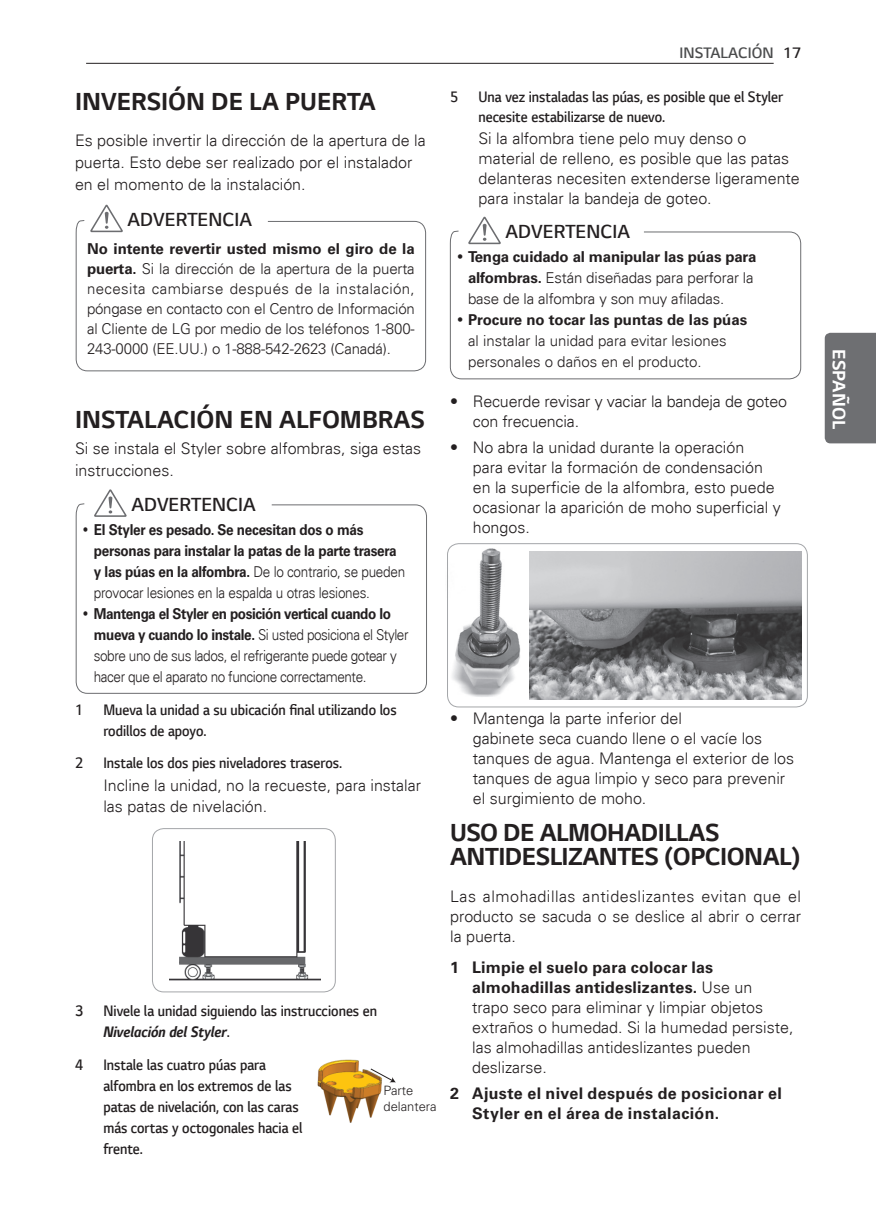
<style>
.page{position:relative;width:876px;height:1227px;background:#fff}
.page>*{position:absolute;margin:0;border:0;box-sizing:border-box;transform-origin:0 0}
.t1{font:700 26px/24px "LG Smart";color:#231f20}
.t2{font:300 20px "LG Smart";color:#231f20}
.t3{font:700 19px "LG Smart";color:#fff}
.t4{font:300 16px/20px "Univers";color:#231f20}
.t5{font:300 16px/21px "LG Smart";color:#231f20;scale:.9 1}
.t6{font:700 16px/20px "Univers";letter-spacing:.025em;color:#231f20}
.t7{font:300 16px "LG Smart";color:#4a4b4c}
.t8{font:300 15px/20px "Univers";letter-spacing:-.01em;color:#231f20}
.t9{font:300 15px/21px "Univers";letter-spacing:-.03em;color:#231f20;scale:.9 1}
.t10{font:700 15px/21px "Univers";letter-spacing:-.02em;color:#231f20;scale:.9 1}
.t11{font:700 15px "Univers";color:#231f20}
.t12{font:300 13px/15.4px "Univers";color:#231f20}
.s1{font-weight:700}
.s2{font-weight:300}
.s3{font-weight:700;font-style:italic}
.s4{color:#231f20}
</style>
<div class="page">
<div style="left:824px;top:333px;width:51px;height:110px;background:#6e6f72"></div>
<hr style="left:86px;top:63px;width:687px;height:1px;background:#231f20">
<svg style="left:97px;top:205px;width:19px;height:14px"></svg>
<svg style="left:75px;top:219px;width:351px;height:153px"></svg>
<svg style="left:102px;top:489px;width:17px;height:13px"></svg>
<svg style="left:75px;top:502px;width:352px;height:192px"></svg>
<svg style="left:476px;top:217px;width:17px;height:13px"></svg>
<svg style="left:449px;top:230px;width:352px;height:150px"></svg>
<img style="left:169px;top:841px;width:151px;height:140px">
<img style="left:447px;top:546px;width:74px;height:158px">
<img style="left:529px;top:551px;width:272px;height:148px">
<img style="left:317px;top:1059px;width:65px;height:64px">
<svg style="left:370px;top:1068px;width:25px;height:14px"></svg>
<div style="left:447px;top:543px;width:360px;height:164px;border:1px solid #a4a6a9;border-radius:11px"></div>
<div style="left:152px;top:828px;width:183px;height:164px;border:1px solid #a4a6a9;border-radius:11px"></div>
<svg style="left:84px;top:527px;width:3px;height:5px"></svg>
<svg style="left:84px;top:611px;width:3px;height:5px"></svg>
<svg style="left:457px;top:255px;width:5px;height:4px"></svg>
<svg style="left:457px;top:318px;width:5px;height:4px"></svg>
<h1 class="t1" style="left:75px;top:89px;width:23px">INVERSIÓN</h1>
<h1 class="t1" style="left:211px;top:89px;width:90px">DELAPUERTA</h1>
<p class="t4" style="left:75px;top:130px;width:352px;line-height:22px">Es posible invertir la dirección de la apertura de la puerta. Esto debe ser realizado por el instalador en el momento de la instalación.</p>
<p class="t2" style="left:128px;top:206px;width:25px">Advertencia</p>
<p class="t8" style="left:87px;top:239px;width:329px;text-align:justify"><span class="s1">No intente revertir usted mismo el giro de la puerta.</span> Si la dirección de la apertura de la puerta necesita cambiarse después de la instalación, póngase en contacto con el Centro de Información al Cliente de LG por medio de los teléfonos 1-800- 243-0000 (EE.UU.) o 1-888-542-2623 (Canadá).</p>
<h1 class="t1" style="left:75px;top:407px;width:23px">INSTALACIÓN</h1>
<h1 class="t1" style="left:239px;top:407px;width:57px">EN ALFOMBRAS</h1>
<p class="t4" style="left:75px;top:437px;width:347px;line-height:22px">Si se instala el Styler sobre alfombras, siga estas instrucciones.</p>
<p class="t2" style="left:131px;top:491px;width:25px">Advertencia</p>
<p class="t10" style="left:94px;top:519px;width:347px">El Styler es pesado. Se necesitan dos o más personas para instalar la patas de la parte trasera y las púas en la alfombra. <span class="s2">De lo contrario, se pueden provocar lesiones en la espalda u otras lesiones.</span></p>
<p class="t9" style="left:94px;top:603px;width:351px"><span class="s1">Mantenga el Styler en posición vertical cuando lo mueva y cuando lo instale.</span> Si usted posiciona el Styler sobre uno de sus lados, el refrigerante puede gotear y hacer que el aparato no funcione correctamente.</p>
<p class="t5" style="left:75px;top:699px;width:11px">1</p>
<p class="t5" style="left:103px;top:699px;width:327px">Mueva la unidad a su ubicación final utilizando los rodillos de apoyo.</p>
<p class="t5" style="left:75px;top:752px;width:11px">2</p>
<p class="t5" style="left:103px;top:752px;width:267px">Instale los dos pies niveladores traseros.</p>
<p class="t4" style="left:103px;top:774px;width:319px;line-height:21px">Incline la unidad, no la recueste, para instalar las patas de nivelación.</p>
<p class="t5" style="left:75px;top:1000px;width:11px">3</p>
<p class="t5" style="left:103px;top:1000px;width:305px">Nivele la unidad siguiendo las instrucciones en<br><span class="s3">Nivelación del Styler</span>.</p>
<p class="t5" style="left:75px;top:1053px;width:11px">4</p>
<p class="t5" style="left:103px;top:1053px;width:222px">Instale las cuatro púas para alfombra en los extremos de las patas de nivelación, con las caras más cortas y octogonales hacia el frente.</p>
<p class="t12" style="left:383px;top:1082px;width:55px">Parte delantera</p>
<p class="t7" style="left:679px;top:42px;width:123px">INSTALACIÓN <span class="s4">17</span></p>
<p class="t5" style="left:450px;top:86px;width:11px">5</p>
<p class="t5" style="left:478px;top:86px;width:340px;line-height:20px">Una vez instaladas las púas, es posible que el Styler necesite estabilizarse de nuevo.</p>
<p class="t4" style="left:478px;top:128px;width:322px">Si la alfombra tiene pelo muy denso o material de relleno, es posible que las patas delanteras necesiten extenderse ligeramente para instalar la bandeja de goteo.</p>
<p class="t2" style="left:505px;top:218px;width:25px">Advertencia</p>
<p class="t8" style="left:468px;top:246px;width:290px;line-height:21px"><span class="s1">Tenga cuidado al manipular las púas para alfombras.</span> Están diseñadas para perforar la base de la alfombra y son muy afiladas.</p>
<p class="t11" style="left:468px;top:311px;width:280px">Procure no tocar las puntas de las púas</p>
<p class="t8" style="left:468px;top:330px;width:260px;line-height:21px">al instalar la unidad para evitar lesiones personales o daños en el producto.</p>
<p class="t4" style="left:472px;top:391px;width:315px;text-indent:-23px">• Recuerde revisar y vaciar la bandeja de goteo con frecuencia.</p>
<p class="t4" style="left:472px;top:437px;width:309px;text-indent:-23px">• No abra la unidad durante la operación<br>para evitar la formación de condensación en la superficie de la alfombra, esto puede ocasionar la aparición de moho superficial y hongos.</p>
<p class="t4" style="left:472px;top:708px;width:323px;text-indent:-23px">• Mantenga la parte inferior del<br>gabinete seca cuando llene o el vacíe los tanques de agua. Mantenga el exterior de los tanques de agua limpio y seco para prevenir el surgimiento de moho.</p>
<h1 class="t1" style="left:450px;top:820px;width:106px">USODEALMOHADILLAS<br>ANTIDESLIZANTES</h1>
<h1 class="t1" style="left:663px;top:844px;width:25px">(OPCIONAL</h1>
<h1 class="t1" style="left:790px;top:844px;width:11px">)</h1>
<p class="t4" style="left:450px;top:886px;width:352px;text-align:justify">Las almohadillas antideslizantes evitan que el producto se sacuda o se deslice al abrir o cerrar la puerta.</p>
<p class="t4" style="left:472px;top:957px;width:323px;text-indent:-22px"><span class="s1">1 Limpie el suelo para colocar las almohadillas antideslizantes.</span> Use un<br>trapo seco para eliminar y limpiar objetos extraños o humedad. Si la humedad persiste, las almohadillas antideslizantes pueden deslizarse.</p>
<p class="t6" style="left:472px;top:1083px;width:311px;text-indent:-22px">2 Ajuste el nivel después de posicionar el<br>Styler en el área de instalación.</p>
<p class="t3" style="left:851px;top:349px;width:81px;rotate:90deg">ESPAÑOL</p>
</div>
